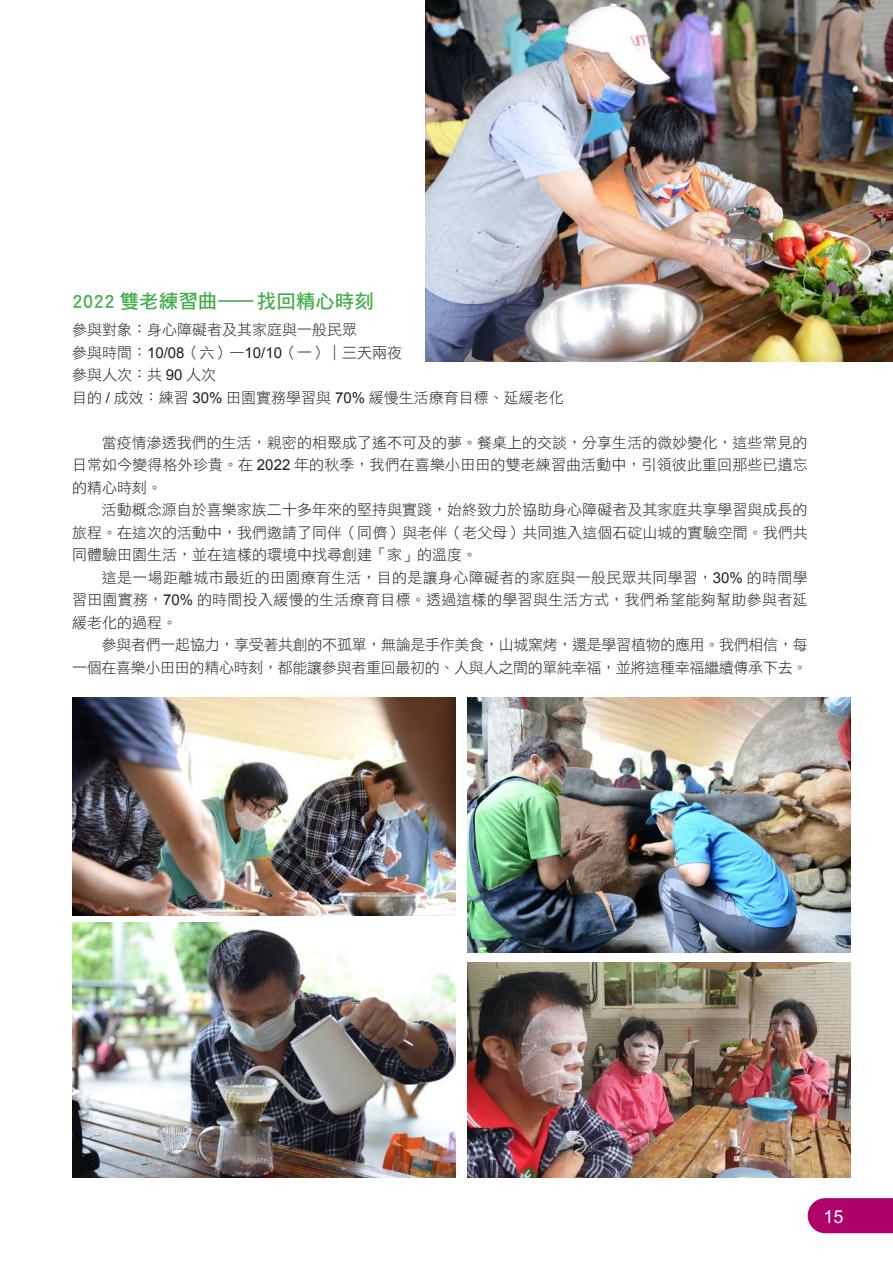
<style>
.page{position:relative;width:893px;height:1263px;background:#fff}
.page>*{position:absolute;margin:0;border:0;box-sizing:border-box;transform-origin:0 0}
.t1{font:19.5px "DF Hei Std W7";color:#40ae49}
.t2{font:18px "Arial";color:#fff}
.t3{font:15px/22.5px "DF Hei Std W3";color:#231f20;text-align:justify}
.t4{font:15px/22.5px "DF Hei Std W3";letter-spacing:-.02em;color:#231f20;text-align:right}
.s1{font-family:"Arial"}
</style>
<div class="page">
<img style="left:425px;top:0;width:468px;height:361px">
<img style="left:468px;top:963px;width:382px;height:215px">
<img style="left:72px;top:922px;width:383px;height:256px">
<img style="left:468px;top:697px;width:382px;height:256px">
<img style="left:72px;top:697px;width:383px;height:218px">
<svg style="left:808px;top:1198px;width:85px;height:35px"></svg>
<h1 class="t1" style="left:72px;top:291px;width:303px">2022 雙老練習曲—— 找回精心時刻</h1>
<p class="t3" style="left:72px;top:319px;width:493px;text-align:left">參與對象：身心障礙者及其家庭與一般民眾<br>參與時間：<span class="s1">10/08</span>（六）—<span class="s1">10/10</span>（一）｜三天兩夜<br>參與人次：共 <span class="s1">90</span> 人次<br>目的 <span class="s1">/</span> 成效：練習 <span class="s1">30%</span> 田園實務學習與 <span class="s1">70%</span> 緩慢生活療育目標、延緩老化</p>
<p class="t3" style="left:72px;top:431px;width:737px;text-indent:30px">當疫情滲透我們的生活，親密的相聚成了遙不可及的夢。餐桌上的交談，分享生活的微妙變化，這些常見的日常如今變得格外珍貴。在 <span class="s1">2022</span> 年的秋季，我們在喜樂小田田的雙老練習曲活動中，引領彼此重回那些已遺忘的精心時刻。</p>
<p class="t3" style="left:72px;top:499px;width:737px;text-indent:30px">活動概念源自於喜樂家族二十多年來的堅持與實踐，始終致力於協助身心障礙者及其家庭共享學習與成長的旅程。在這次的活動中，我們邀請了同伴（同儕）與老伴（老父母）共同進入這個石碇山城的實驗空間。我們共同體驗田園生活，並在這樣的環境中找尋創建「家」的溫度。</p>
<p class="t3" style="left:72px;top:566px;width:737px;text-indent:30px">這是一場距離城市最近的田園療育生活，目的是讓身心障礙者的家庭與一般民眾共同學習，<span class="s1">30%</span> 的時間學習田園實務，<span class="s1">70%</span> 的時間投入緩慢的生活療育目標。透過這樣的學習與生活方式，我們希望能夠幫助參與者延緩老化的過程。</p>
<p class="t4" style="left:72px;top:634px;width:737px">參與者們一起協力，享受著共創的不孤單，無論是手作美食，山城窯烤，還是學習植物的應用。我們相信，每<br>一個在喜樂小田田的精心時刻，都能讓參與者重回最初的、人與人之間的單純幸福，並將這種幸福繼續傳承下去。</p>
<p class="t2" style="left:823px;top:1205px;width:22px">15</p>
</div>
